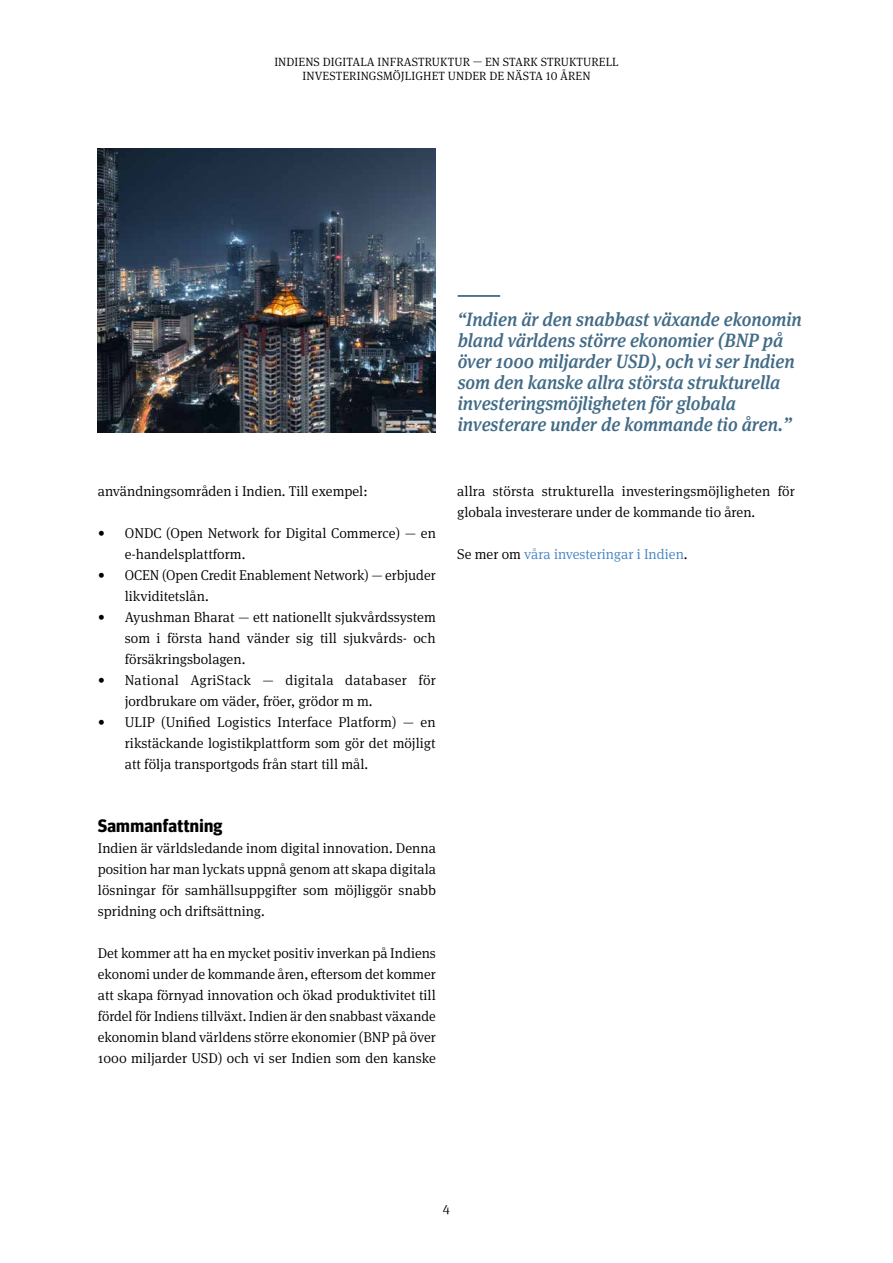
<style>
.page{position:relative;width:893px;height:1263px;background:#fff}
.page>*{position:absolute;margin:0;border:0;box-sizing:border-box;transform-origin:0 0}
.t1{font:italic 500 19.2px/21px "Meta Serif Pro";color:#426b87;scale:.93 1}
.t2{font:700 18px "Meta Headline Pro";letter-spacing:.02em;color:#000}
.t3{font:300 14.25px/21px "Meta Serif Pro";color:#000}
.t4{font:300 14.25px "Meta Serif Pro";color:#4484c5}
.t5{font:300 13.5px "Meta Serif Pro";color:#000}
.t6{font:300 12px/14.4px "Meta Serif Pro";letter-spacing:.01em;color:#000;text-align:center}
.s1{color:#000}
</style>
<div class="page">
<hr style="left:458px;top:295px;width:42px;height:2px;background:#426b87">
<img style="left:98px;top:148px;width:338px;height:284px">
<p class="t6" style="left:274px;top:54px;width:346px">INDIENS DIGITALA INFRASTRUKTUR — EN STARK STRUKTURELL<br>INVESTERINGSMÖJLIGHET UNDER DE NÄSTA 10 ÅREN</p>
<p class="t3" style="left:98px;top:480px;width:271px">användningsområden i Indien. Till exempel:</p>
<p class="t3" style="left:125px;top:522px;width:313px;text-indent:-27px">• ONDC (Open Network for Digital Commerce) — en e-handelsplattform.</p>
<p class="t3" style="left:125px;top:564px;width:313px;text-indent:-27px">• OCEN (Open Credit Enablement Network) — erbjuder likviditetslån.</p>
<p class="t3" style="left:125px;top:606px;width:313px;text-align:justify;text-indent:-27px">• Ayushman Bharat — ett nationellt sjukvårdssystem som i första hand vänder sig till sjukvårds- och försäkringsbolagen.</p>
<p class="t3" style="left:125px;top:669px;width:313px;text-indent:-27px">• National AgriStack — digitala databaser för jordbrukare om väder, fröer, grödor m m.</p>
<p class="t3" style="left:125px;top:711px;width:312px;text-align:justify;text-indent:-27px">• ULIP (Unified Logistics Interface Platform) — en rikstäckande logistikplattform som gör det möjligt att följa transportgods från start till mål.</p>
<p class="t2" style="left:98px;top:812px;width:126px">Sammanfattning</p>
<p class="t3" style="left:98px;top:837px;width:340px;text-align:justify">Indien är världsledande inom digital innovation. Denna position har man lyckats uppnå genom att skapa digitala lösningar för samhällsuppgifter som möjliggör snabb spridning och driftsättning.</p>
<p class="t3" style="left:98px;top:942px;width:340px;text-align:justify">Det kommer att ha en mycket positiv inverkan på Indiens ekonomi under de kommande åren, eftersom det kommer att skapa förnyad innovation och ökad produktivitet till fördel för Indiens tillväxt. Indien är den snabbast växande ekonomin bland världens större ekonomier (BNP på över 1000 miljarder USD) och vi ser Indien som den kanske</p>
<p class="t1" style="left:458px;top:308px;width:371px">“Indien är den snabbast växande ekonomin bland världens större ekonomier (BNP på över 1000 miljarder USD), och vi ser Indien som den kanske allra största strukturella investeringsmöjligheten för globala investerare under de kommande tio åren.”</p>
<p class="t3" style="left:457px;top:480px;width:339px">allra största strukturella investeringsmöjligheten för globala investerare under de kommande tio åren.</p>
<p class="t4" style="left:457px;top:544px;width:232px"><span class="s1">Se mer om</span> våra investeringar i Indien<span class="s1">.</span></p>
<p class="t5" style="left:443px;top:1199px;width:9px">4</p>
</div>
